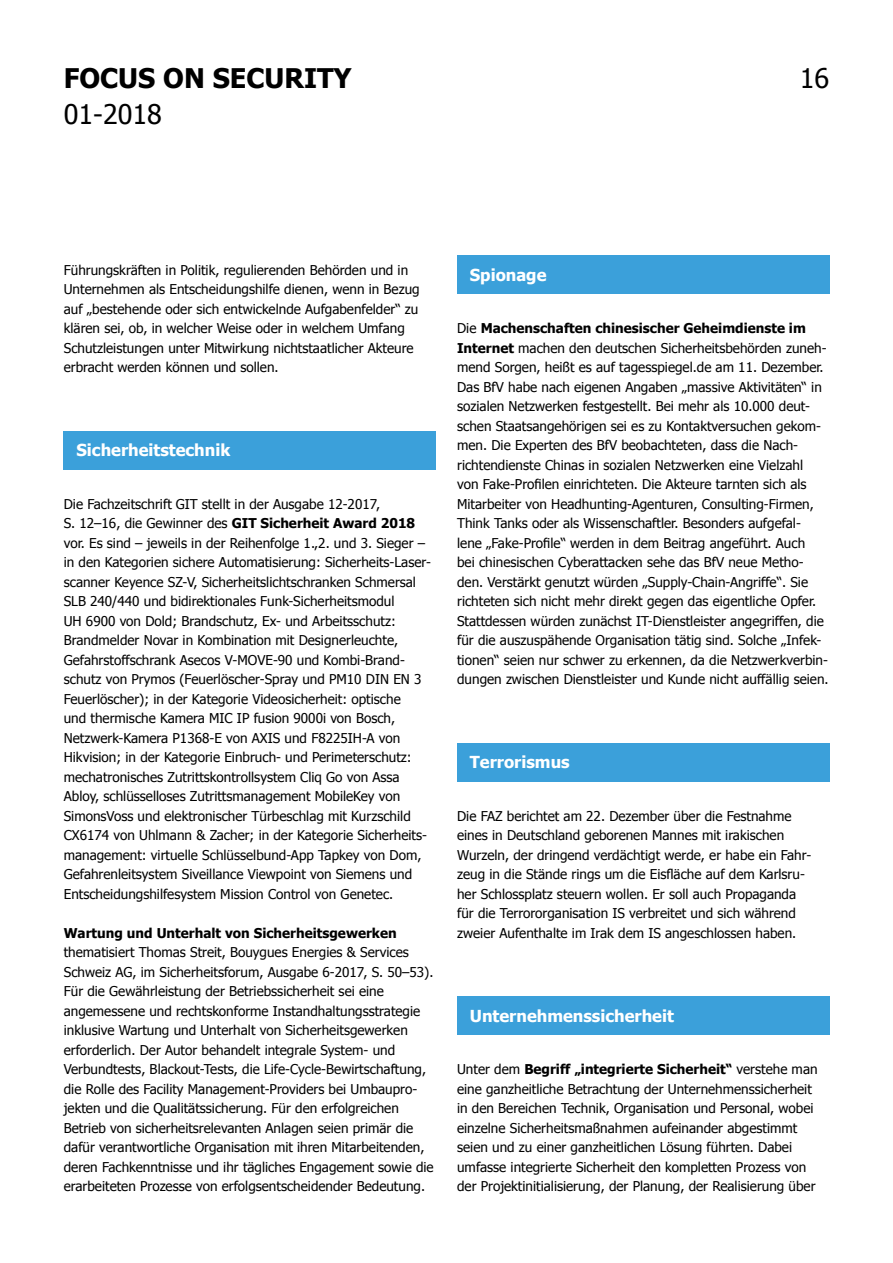
<style>
.page{position:relative;width:893px;height:1263px;background:#fff}
.page>*{position:absolute;margin:0;border:0;box-sizing:border-box;transform-origin:0 0}
.t1{font:700 27px "Tahoma";color:#000}
.t2{font:27px "Tahoma";color:#000}
.t3{font:700 16.5px "Tahoma";color:#fff}
.t4{font:13.5px/19.5px "Tahoma";color:#000}
.t5{font:700 13.5px "Tahoma";color:#000}
.s1{font-weight:700}
</style>
<div class="page">
<div style="left:64px;top:431px;width:372px;height:39px;background:#3ba0da"></div>
<div style="left:457px;top:255px;width:372px;height:39px;background:#3ba0da"></div>
<div style="left:457px;top:743px;width:372px;height:39px;background:#3ba0da"></div>
<div style="left:457px;top:996px;width:372px;height:39px;background:#3ba0da"></div>
<h1 class="t1" style="left:64px;top:59px;width:289px">FOCUS ON SECURITY</h1>
<h1 class="t2" style="left:64px;top:96px;width:100px">01-2018</h1>
<h1 class="t2" style="left:800px;top:60px;width:31px">16</h1>
<p class="t4" style="left:64px;top:259px;width:357px">Führungskräften in Politik, regulierenden Behörden und in Unternehmen als Entscheidungshilfe dienen, wenn in Bezug auf „bestehende oder sich entwickelnde Aufgabenfelder“ zu klären sei, ob, in welcher Weise oder in welchem Umfang Schutzleistungen unter Mitwirkung nichtstaatlicher Akteure erbracht werden können und sollen.</p>
<p class="t3" style="left:77px;top:439px;width:155px">Sicherheitstechnik</p>
<p class="t4" style="left:64px;top:493px;width:369px">Die Fachzeitschrift GIT stellt in der Ausgabe 12-2017,<br>S. 12–16, die Gewinner des <span class="s1">GIT Sicherheit Award 2018 </span>vor. Es sind – jeweils in der Reihenfolge 1.,2. und 3. Sieger – in den Kategorien sichere Automatisierung: Sicherheits-Laser&shy;scanner Keyence SZ-V, Sicherheitslichtschranken Schmersal SLB 240/440 und bidirektionales Funk-Sicherheitsmodul<br>UH 6900 von Dold; Brandschutz, Ex- und Arbeitsschutz:<br>Brandmelder Novar in Kombination mit Designerleuchte, Gefahrstoffschrank Asecos V-MOVE-90 und Kombi-Brand&shy;schutz von Prymos (Feuerlöscher-Spray und PM10 DIN EN 3<br>Feuerlöscher); in der Kategorie Videosicherheit: optische<br>und thermische Kamera MIC IP fusion 9000i von Bosch, Netzwerk-Kamera P1368-E von AXIS und F8225IH-A von Hikvision; in der Kategorie Einbruch- und Perimeterschutz: mechatronisches Zutrittskontrollsystem Cliq Go von Assa Abloy, schlüsselloses Zutrittsmanagement MobileKey von SimonsVoss und elektronischer Türbeschlag mit Kurzschild CX6174 von Uhlmann &amp; Zacher; in der Kategorie Sicherheits&shy;management: virtuelle Schlüsselbund-App Tapkey von Dom, Gefahrenleitsystem Siveillance Viewpoint von Siemens und Entscheidungshilfesystem Mission Control von Genetec.</p>
<p class="t5" style="left:64px;top:923px;width:334px">Wartung und Unterhalt von Sicherheitsgewerken</p>
<p class="t4" style="left:64px;top:942px;width:371px">thematisiert Thomas Streit, Bouygues Energies &amp; Services Schweiz AG, im Sicherheitsforum, Ausgabe 6-2017, S. 50–53).<br>Für die Gewährleistung der Betriebssicherheit sei eine angemessene und rechtskonforme Instandhaltungsstrategie inklusive Wartung und Unterhalt von Sicherheitsgewerken erforderlich. Der Autor behandelt integrale System- und Verbundtests, Blackout-Tests, die Life-Cycle-Bewirtschaftung, die Rolle des Facility Management-Providers bei Umbaupro&shy;jekten und die Qualitätssicherung. Für den erfolgreichen Betrieb von sicherheitsrelevanten Anlagen seien primär die dafür verantwortliche Organisation mit ihren Mitarbeitenden, deren Fachkenntnisse und ihr tägliches Engagement sowie die erarbeiteten Prozesse von erfolgsentscheidender Bedeutung.</p>
<p class="t3" style="left:470px;top:263px;width:78px">Spionage</p>
<p class="t4" style="left:457px;top:318px;width:373px">Die <span class="s1">Machenschaften chinesischer Geheimdienste im Internet</span> machen den deutschen Sicherheitsbehörden zuneh&shy;mend Sorgen, heißt es auf tagesspiegel.de am 11. Dezember.<br>Das BfV habe nach eigenen Angaben „massive Aktivitäten“ in sozialen Netzwerken festgestellt. Bei mehr als 10.000 deut&shy;schen Staatsangehörigen sei es zu Kontaktversuchen gekom&shy;men. Die Experten des BfV beobachteten, dass die Nach&shy;richtendienste Chinas in sozialen Netzwerken eine Vielzahl<br>von Fake-Profilen einrichteten. Die Akteure tarnten sich als Mitarbeiter von Headhunting-Agenturen, Consulting-Firmen, Think Tanks oder als Wissenschaftler. Besonders aufgefal&shy;lene „Fake-Profile“ werden in dem Beitrag angeführt. Auch<br>bei chinesischen Cyberattacken sehe das BfV neue Metho&shy;den. Verstärkt genutzt würden „Supply-Chain-Angriffe“. Sie richteten sich nicht mehr direkt gegen das eigentliche Opfer.<br>Stattdessen würden zunächst IT-Dienstleister angegriffen, die für die auszuspähende Organisation tätig sind. Solche „Infek&shy;tionen“ seien nur schwer zu erkennen, da die Netzwerkverbin&shy;dungen zwischen Dienstleister und Kunde nicht auffällig seien.</p>
<p class="t3" style="left:470px;top:751px;width:101px">Terrorismus</p>
<p class="t4" style="left:457px;top:805px;width:356px">Die FAZ berichtet am 22. Dezember über die Festnahme eines in Deutschland geborenen Mannes mit irakischen Wurzeln, der dringend verdächtigt werde, er habe ein Fahr&shy;zeug in die Stände rings um die Eisfläche auf dem Karlsru&shy;her Schlossplatz steuern wollen. Er soll auch Propaganda für die Terrororganisation IS verbreitet und sich während zweier Aufenthalte im Irak dem IS angeschlossen haben.</p>
<p class="t3" style="left:470px;top:1004px;width:206px">Unternehmenssicherheit</p>
<p class="t4" style="left:457px;top:1059px;width:362px">Unter dem <span class="s1">Begriff „integrierte Sicherheit“</span> verstehe man eine ganzheitliche Betrachtung der Unternehmenssicherheit in den Bereichen Technik, Organisation und Personal, wobei einzelne Sicherheitsmaßnahmen aufeinander abgestimmt seien und zu einer ganzheitlichen Lösung führten. Dabei umfasse integrierte Sicherheit den kompletten Prozess von der Projektinitialisierung, der Planung, der Realisierung über</p>
</div>
